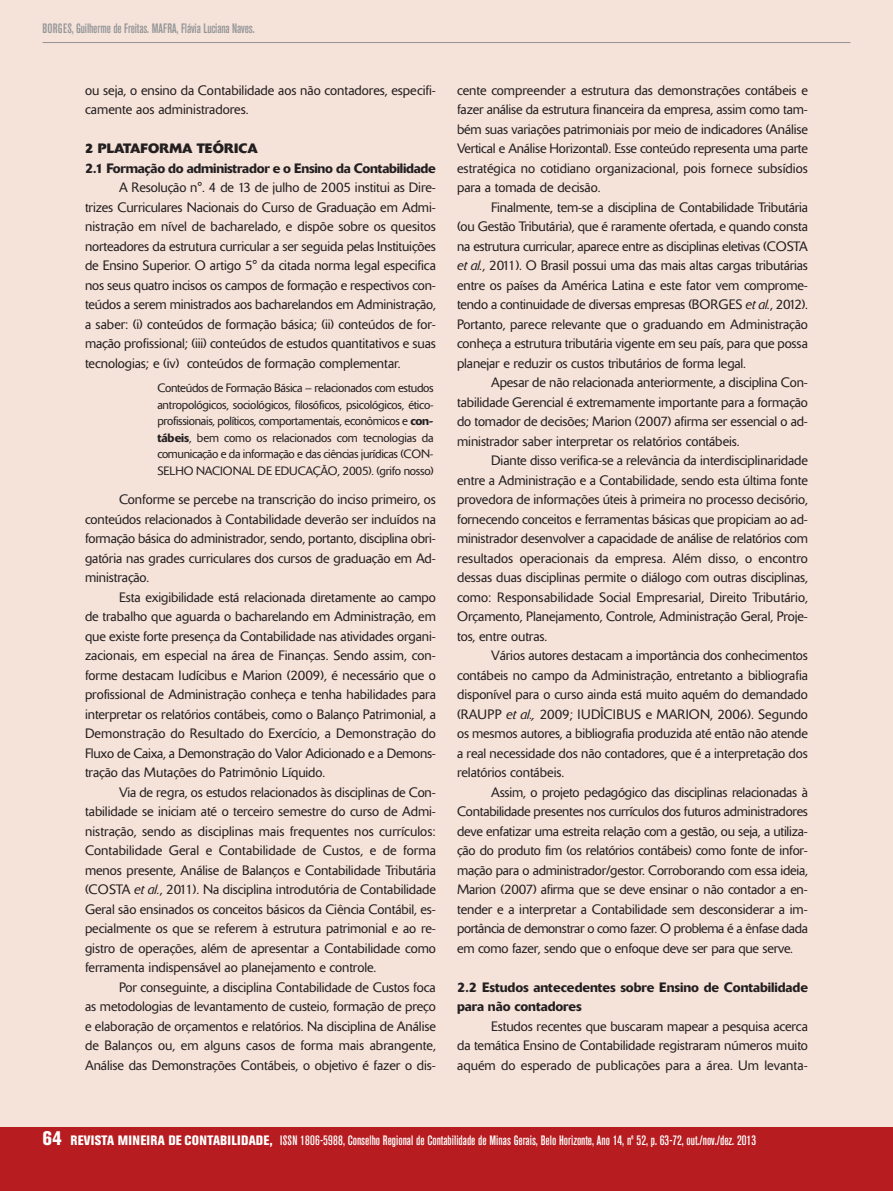
<style>
.page{position:relative;width:893px;height:1191px;background:#f5e2d9}
.page>*{position:absolute;margin:0;border:0;box-sizing:border-box;transform-origin:0 0}
.t1{font:300 13.5px/19.5px "Delta";letter-spacing:-.005em;color:#231f20;text-align:justify}
.t2{font:500 condensed 13.5px "Akzidenz Grotesk BE";color:#fff}
.t3{font:500 13.5px/19.5px "Delta";letter-spacing:-.005em;color:#231f20}
.t4{font:500 condensed 13.5px "Akzidenz Grotesk BE";letter-spacing:-.01em;color:#939598}
.t5{font:700 13.5px "Delta";color:#231f20}
.t6{font:300 12px/16.5px "Delta";letter-spacing:-.02em;color:#231f20;text-align:justify}
.s1{font-weight:500}
.s2{font-style:italic}
.s3{font-weight:800;font-size:19.5px}
.s4{font-weight:800}
</style>
<div class="page">
<div style="left:0;top:1127px;width:893px;height:64px;background:#b61c20"></div>
<hr style="left:43px;top:42px;width:807px;height:1px;background:#939598">
<p class="t4" style="left:43px;top:23px;width:214px">BORGES, Guilherme de Freitas. MAFRA, Flávia Luciana Naves.</p>
<p class="t1" style="left:85px;top:81px;width:352px">ou seja, o ensino da Contabilidade aos não contadores, especifi&shy;camente aos administradores.</p>
<p class="t5" style="left:85px;top:144px;width:174px">2 PLATAFORMA TEÓRICA</p>
<p class="t3" style="left:85px;top:159px;width:352px">2.1 Formação do administrador e o Ensino da Contabilidade</p>
<p class="t1" style="left:85px;top:179px;width:352px;text-indent:34px">A Resolução n°. 4 de 13 de julho de 2005 institui as Dire&shy;trizes Curriculares Nacionais do Curso de Graduação em Admi&shy;nistração em nível de bacharelado, e dispõe sobre os quesitos norteadores da estrutura curricular a ser seguida pelas Instituições de Ensino Superior. O artigo 5° da citada norma legal especifica nos seus quatro incisos os campos de formação e respectivos con&shy;teúdos a serem ministrados aos bacharelandos em Administração, a saber: (i) conteúdos de formação básica; (ii) conteúdos de for&shy;mação profissional; (iii) conteúdos de estudos quantitativos e suas tecnologias; e (iv) conteúdos de formação complementar.</p>
<p class="t6" style="left:157px;top:381px;width:278px">Conteúdos de Formação Básica – relacionados com estudos antropológicos, sociológicos, filosóficos, psicológicos, ético&shy;profissionais, políticos, comportamentais, econômicos e <span class="s1">con&shy;tábeis</span>, bem como os relacionados com tecnologias da comunicação e da informação e das ciências jurídicas (CON-SELHO NACIONAL DE EDUCAÇÃO, 2005). (grifo nosso)</p>
<p class="t1" style="left:85px;top:491px;width:352px;text-indent:34px">Conforme se percebe na transcrição do inciso primeiro, os conteúdos relacionados à Contabilidade deverão ser incluídos na formação básica do administrador, sendo, portanto, disciplina obri&shy;gatória nas grades curriculares dos cursos de graduação em Ad&shy;ministração.</p>
<p class="t1" style="left:85px;top:588px;width:352px;text-indent:34px">Esta exigibilidade está relacionada diretamente ao campo de trabalho que aguarda o bacharelando em Administração, em que existe forte presença da Contabilidade nas atividades organi&shy;zacionais, em especial na área de Finanças. Sendo assim, con&shy;forme destacam Iudícibus e Marion (2009), é necessário que o profissional de Administração conheça e tenha habilidades para interpretar os relatórios contábeis, como o Balanço Patrimonial, a Demonstração do Resultado do Exercício, a Demonstração do Fluxo de Caixa, a Demonstração do Valor Adicionado e a Demons&shy;tração das Mutações do Patrimônio Líquido.</p>
<p class="t1" style="left:85px;top:783px;width:352px;text-indent:34px">Via de regra, os estudos relacionados às disciplinas de Con&shy;tabilidade se iniciam até o terceiro semestre do curso de Admi&shy;nistração, sendo as disciplinas mais frequentes nos currículos:<br>Contabilidade Geral e Contabilidade de Custos, e de forma menos presente, Análise de Balanços e Contabilidade Tributária (COSTA <span class="s2">et al.</span>, 2011). Na disciplina introdutória de Contabilidade Geral são ensinados os conceitos básicos da Ciência Contábil, es&shy;pecialmente os que se referem à estrutura patrimonial e ao re&shy;gistro de operações, além de apresentar a Contabilidade como ferramenta indispensável ao planejamento e controle.</p>
<p class="t1" style="left:85px;top:978px;width:352px;text-indent:34px">Por conseguinte, a disciplina Contabilidade de Custos foca as metodologias de levantamento de custeio, formação de preço e elaboração de orçamentos e relatórios. Na disciplina de Análise de Balanços ou, em alguns casos de forma mais abrangente, Análise das Demonstrações Contábeis, o objetivo é fazer o dis-</p>
<p class="t1" style="left:457px;top:81px;width:352px">cente compreender a estrutura das demonstrações contábeis e fazer análise da estrutura financeira da empresa, assim como tam&shy;bém suas variações patrimoniais por meio de indicadores (Análise Vertical e Análise Horizontal). Esse conteúdo representa uma parte estratégica no cotidiano organizacional, pois fornece subsídios para a tomada de decisão.</p>
<p class="t1" style="left:457px;top:198px;width:352px;text-indent:34px">Finalmente, tem-se a disciplina de Contabilidade Tributária (ou Gestão Tributária), que é raramente ofertada, e quando consta na estrutura curricular, aparece entre as disciplinas eletivas (COSTA <span class="s2">et al.</span>, 2011). O Brasil possui uma das mais altas cargas tributárias entre os países da América Latina e este fator vem comprome&shy;tendo a continuidade de diversas empresas (BORGES <span class="s2">et al.</span>, 2012).<br>Portanto, parece relevante que o graduando em Administração conheça a estrutura tributária vigente em seu país, para que possa planejar e reduzir os custos tributários de forma legal.</p>
<p class="t1" style="left:457px;top:374px;width:352px;text-indent:34px">Apesar de não relacionada anteriormente, a disciplina Con&shy;tabilidade Gerencial é extremamente importante para a formação do tomador de decisões; Marion (2007) afirma ser essencial o ad&shy;ministrador saber interpretar os relatórios contábeis.</p>
<p class="t1" style="left:457px;top:452px;width:352px;text-indent:34px">Diante disso verifica-se a relevância da interdisciplinaridade entre a Administração e a Contabilidade, sendo esta última fonte provedora de informações úteis à primeira no processo decisório, fornecendo conceitos e ferramentas básicas que propiciam ao ad&shy;ministrador desenvolver a capacidade de análise de relatórios com resultados operacionais da empresa. Além disso, o encontro dessas duas disciplinas permite o diálogo com outras disciplinas, como: Responsabilidade Social Empresarial, Direito Tributário, Orçamento, Planejamento, Controle, Administração Geral, Proje&shy;tos, entre outras.</p>
<p class="t1" style="left:457px;top:647px;width:352px;text-indent:34px">Vários autores destacam a importância dos conhecimentos contábeis no campo da Administração, entretanto a bibliografia disponível para o curso ainda está muito aquém do demandado (RAUPP <span class="s2">et al.,</span> 2009; IUDÎCIBUS e MARION, 2006). Segundo os mesmos autores, a bibliografia produzida até então não atende a real necessidade dos não contadores, que é a interpretação dos relatórios contábeis.</p>
<p class="t1" style="left:457px;top:783px;width:352px;text-indent:34px">Assim, o projeto pedagógico das disciplinas relacionadas à Contabilidade presentes nos currículos dos futuros administradores deve enfatizar uma estreita relação com a gestão, ou seja, a utiliza&shy;ção do produto fim (os relatórios contábeis) como fonte de infor&shy;mação para o administrador/gestor. Corroborando com essa ideia, Marion (2007) afirma que se deve ensinar o não contador a en&shy;tender e a interpretar a Contabilidade sem desconsiderar a im&shy;portância de demonstrar o como fazer. O problema é a ênfase dada em como fazer, sendo que o enfoque deve ser para que serve.</p>
<p class="t3" style="left:457px;top:978px;width:352px">2.2 Estudos antecedentes sobre Ensino de Contabilidade para não contadores</p>
<p class="t1" style="left:457px;top:1017px;width:352px;text-indent:34px">Estudos recentes que buscaram mapear a pesquisa acerca da temática Ensino de Contabilidade registraram números muito aquém do esperado de publicações para a área. Um levanta-</p>
<p class="t2" style="left:43px;top:1135px;width:715px"><span class="s3">64</span> <span class="s4">REVISTA MINEIRA DE CONTABILIDADE,</span> ISSN 1806-5988, Conselho Regional de Contabilidade de Minas Gerais, Belo Horizonte, Ano 14, nº 52, p. 63-72, out./nov./dez. 2013</p>
</div>
